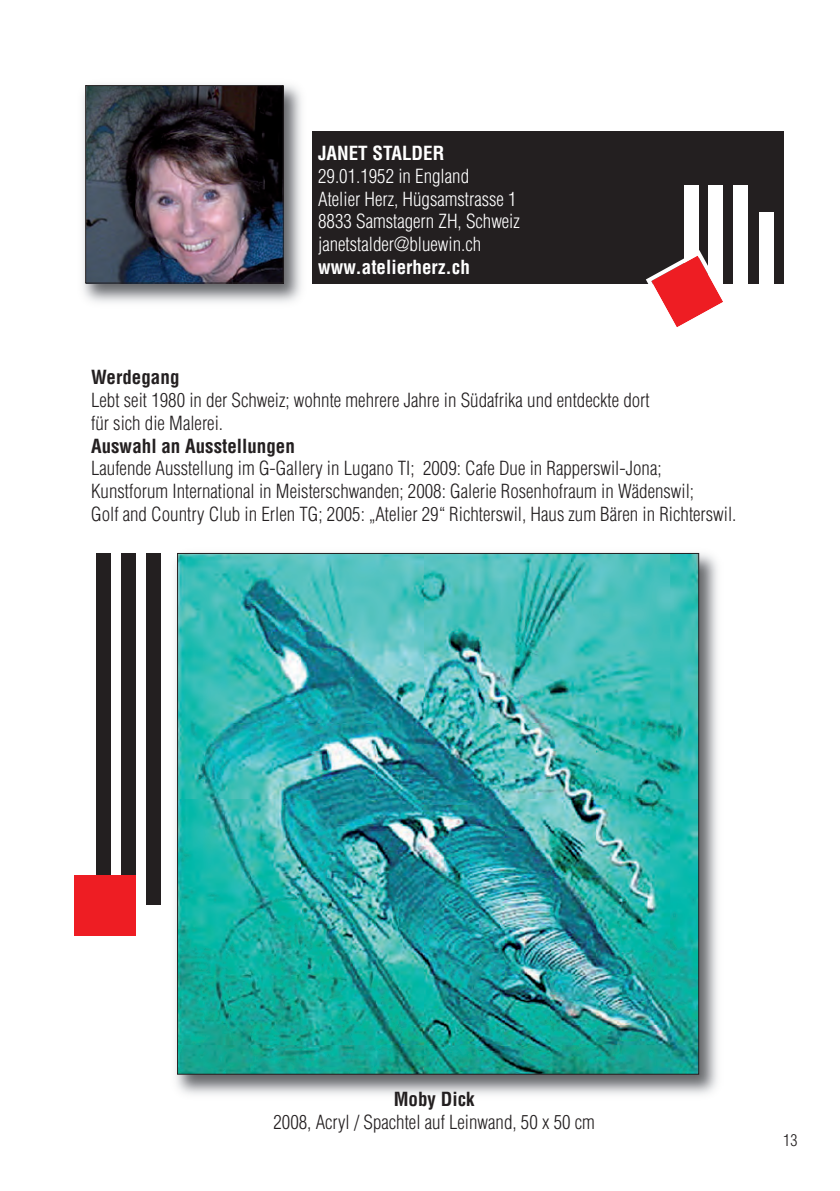
<style>
.page{position:relative;width:840px;height:1191px;background:#fff}
.page>*{position:absolute;margin:0;border:0;box-sizing:border-box;transform-origin:0 0}
.t1{font:300 condensed 19px/22.8px "Helvetica";color:#231f20}
.t2{font:300 condensed 19px/22.8px "Helvetica";color:#fff}
.t3{font:700 condensed 19px "Helvetica";color:#231f20}
.t4{font:700 condensed 19px "Helvetica";color:#fff}
.t5{font:300 condensed 16px "Helvetica";color:#231f20}
</style>
<div class="page">
<div style="left:146px;top:553px;width:15px;height:351px;background:#231f20"></div>
<div style="left:121px;top:553px;width:15px;height:351px;background:#231f20"></div>
<div style="left:96px;top:553px;width:15px;height:351px;background:#231f20"></div>
<img style="left:82px;top:84px;width:220px;height:219px">
<img style="left:87px;top:87px;width:194px;height:194px">
<div style="left:85px;top:85px;width:198px;height:198px;border:1px solid #231f20"></div>
<img style="left:175px;top:552px;width:543px;height:543px">
<img style="left:179px;top:555px;width:517px;height:517px">
<div style="left:312px;top:131px;width:470px;height:152px;background:#231f20"></div>
<div style="left:733px;top:185px;width:14px;height:226px;background:#fff"></div>
<div style="left:758px;top:212px;width:15px;height:226px;background:#fff"></div>
<div style="left:708px;top:185px;width:15px;height:226px;background:#fff"></div>
<div style="left:683px;top:185px;width:15px;height:226px;background:#fff"></div>
<svg style="left:642px;top:247px;width:89px;height:80px"></svg>
<div style="left:75px;top:875px;width:61px;height:61px;background:#ee1d23"></div>
<p class="t4" style="left:318px;top:142px;width:128px">JANET STALDER</p>
<p class="t2" style="left:318px;top:165px;width:203px">29.01.1952 in England<br>Atelier Herz, Hügsamstrasse 1<br>8833 Samstagern ZH, Schweiz janetstalder@bluewin.ch</p>
<p class="t4" style="left:318px;top:256px;width:153px">www.atelierherz.ch</p>
<p class="t3" style="left:91px;top:366px;width:90px">Werdegang</p>
<p class="t1" style="left:91px;top:389px;width:559px">Lebt seit 1980 in der Schweiz; wohnte mehrere Jahre in Südafrika und entdeckte dort für sich die Malerei.</p>
<p class="t3" style="left:91px;top:435px;width:205px">Auswahl an Ausstellungen</p>
<p class="t1" style="left:91px;top:457px;width:646px">Laufende Ausstellung im G-Gallery in Lugano TI; 2009: Cafe Due in Rapperswil-Jona;<br>Kunstforum International in Meisterschwanden; 2008: Galerie Rosenhofraum in Wädenswil;<br>Golf and Country Club in Erlen TG; 2005: „Atelier 29“ Richterswil, Haus zum Bären in Richterswil.</p>
<p class="t3" style="left:393px;top:1088px;width:82px">Moby Dick</p>
<p class="t1" style="left:273px;top:1111px;width:323px">2008, Acryl / Spachtel auf Leinwand, 50 x 50 cm</p>
<p class="t5" style="left:782px;top:1131px;width:16px">13</p>
</div>
